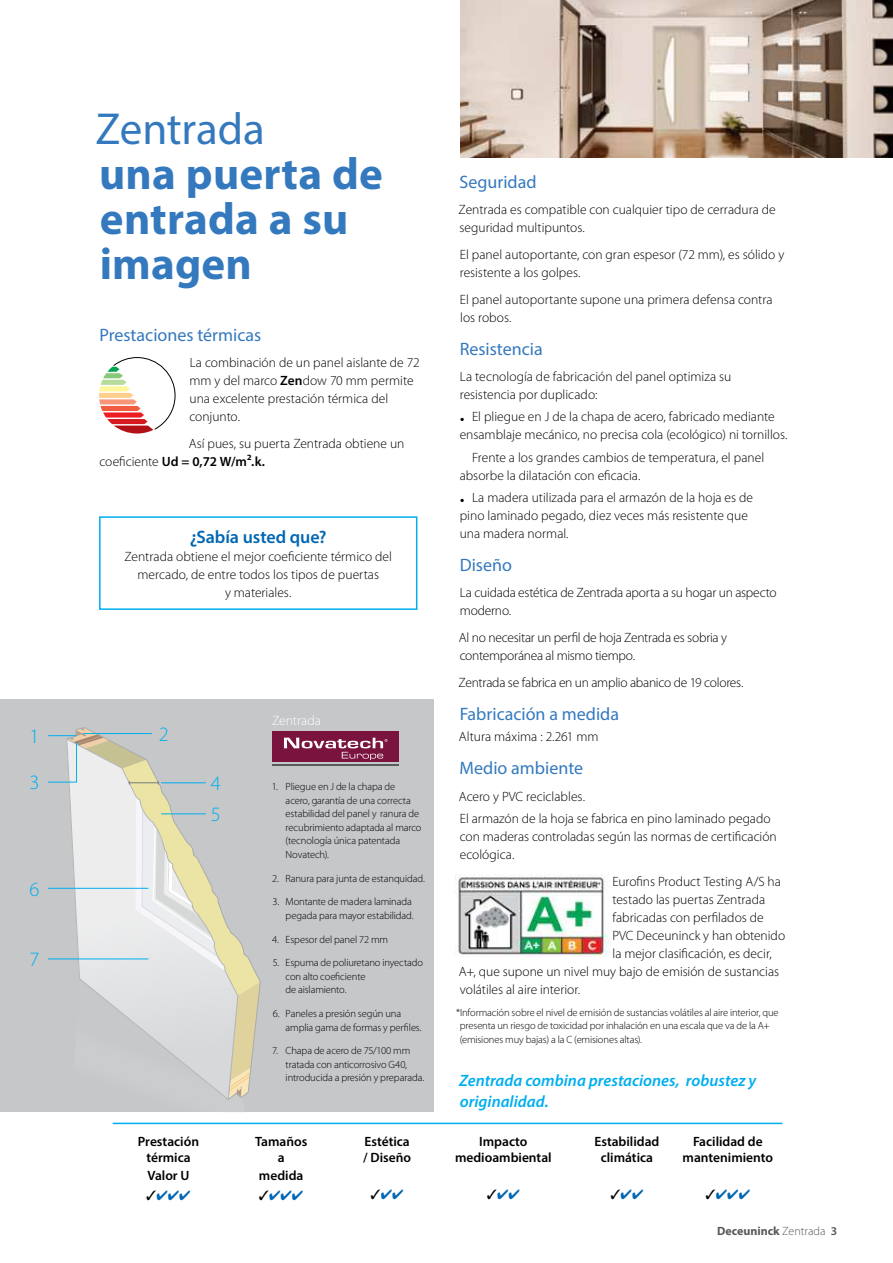
<style>
.page{position:relative;width:893px;height:1263px;background:#fff}
.page>*{position:absolute;margin:0;border:0;box-sizing:border-box;transform-origin:0 0}
.t1{font:700 45px/45px "Myriad Pro";letter-spacing:.005em;color:#3479be}
.t2{font:45px "Myriad Pro";letter-spacing:-.005em;color:#3479be}
.t3{font:300 20.4px/31px "Myriad Pro";color:#00aeef}
.t4{font:18px "Myriad Pro";color:#3479be}
.t5{font:600 18px "Myriad Pro";letter-spacing:-.005em;color:#0066b3}
.t6{font:italic 600 16.5px/21px "Myriad Pro";color:#00aeef}
.t7{font:300 13.5px/18px "Myriad Pro";color:#000}
.t8{font:300 13.5px/18px "Myriad Pro";letter-spacing:-.02em;color:#000}
.t9{font:600 13.5px/16.2px "Myriad Pro";color:#000;text-align:center}
.t10{font:13.5px "Zapf Dingbats ITC";color:#000}
.t11{font:300 13.5px "Myriad Pro";color:#fff}
.t12{font:700 12px "Myriad Pro";color:#58595b}
.t13{font:300 10.5px/13.5px "Myriad Pro";letter-spacing:-.01em;color:#000}
.s1{font-weight:600}
.s2{color:#0066b3}
.s3{font-weight:300}
</style>
<div class="page">
<div style="left:0;top:699px;width:434px;height:413px;background:#c6c7c9"></div>
<svg style="left:99px;top:357px;width:77px;height:76px"></svg>
<img style="left:460px;top:0;width:433px;height:157px">
<svg style="left:48px;top:728px;width:212px;height:372px"></svg>
<hr style="left:161px;top:813px;width:45px;height:1px;background:#00aeef">
<hr style="left:48px;top:888px;width:100px;height:1px;background:#00aeef">
<hr style="left:48px;top:958px;width:100px;height:1px;background:#00aeef">
<img style="left:454px;top:875px;width:156px;height:81px">
<hr style="left:113px;top:1123px;width:669px;height:1px;background:#00aeef">
<div style="left:99px;top:516px;width:318px;height:94px;border:2px solid #00aeef"></div>
<hr style="left:273px;top:764px;width:126px;height:2px;background:#5a5b5d">
<div style="left:273px;top:731px;width:126px;height:31px;background:#7a133d"></div>
<svg style="left:284px;top:738px;width:103px;height:22px"></svg>
<h1 class="t2" style="left:96px;top:101px;width:171px">Zentrada</h1>
<h1 class="t1" style="left:99px;top:150px;width:285px">una puerta de entrada a su imagen</h1>
<h3 class="t4" style="left:99px;top:324px;width:163px">Prestaciones térmicas</h3>
<p class="t7" style="left:189px;top:354px;width:232px">La combinación de un panel aislante de 72 mm y del marco <span class="s1">Zen</span>dow 70 mm permite una excelente prestación térmica del conjunto.</p>
<p class="t7" style="left:99px;top:435px;width:306px;text-indent:89px">Así pues, su puerta Zentrada obtiene un coeficiente <span class="s1">Ud = 0,72 W/m².k.</span></p>
<h3 class="t5" style="left:190px;top:525px;width:138px">¿Sabía usted que?</h3>
<p class="t7" style="left:125px;top:548px;width:269px;text-align:center">Zentrada obtiene el mejor coeficiente térmico del mercado, de entre todos los tipos de puertas<br>y materiales.</p>
<h2 class="t3" style="left:29px;top:721px;width:11px">1</h2>
<h2 class="t3" style="left:159px;top:719px;width:11px">2</h2>
<h2 class="t3" style="left:29px;top:767px;width:11px">3</h2>
<h2 class="t3" style="left:211px;top:768px;width:11px">4<br>5</h2>
<h2 class="t3" style="left:29px;top:874px;width:11px">6</h2>
<h2 class="t3" style="left:29px;top:944px;width:11px">7</h2>
<p class="t9" style="left:138px;top:1133px;width:63px">Prestación térmica</p>
<p class="t9" style="left:147px;top:1167px;width:44px">Valor U</p>
<p class="t10" style="left:146px;top:1189px;width:46px">✓<span class="s2">✔✔✔</span></p>
<p class="t11" style="left:272px;top:713px;width:50px">Zentrada</p>
<p class="t13" style="left:286px;top:780px;width:137px;text-indent:-14px">1. Pliegue en J de la chapa de acero, garantía de una correcta estabilidad del panel y ranura de recubrimiento adaptada al marco (tecnología única patentada<br>Novatech).</p>
<p class="t13" style="left:272px;top:871px;width:154px">2. Ranura para junta de estanquidad.</p>
<p class="t13" style="left:272px;top:895px;width:143px;text-align:right">3. Montante de madera laminada pegada para mayor estabilidad.</p>
<p class="t13" style="left:272px;top:932px;width:118px">4. Espesor del panel 72 mm</p>
<p class="t13" style="left:286px;top:956px;width:139px;text-indent:-13px">5. Espuma de poliuretano inyectado con alto coeficiente<br>de aislamiento.</p>
<p class="t13" style="left:286px;top:1007px;width:138px;text-indent:-13px">6. Paneles a presión según una amplia gama de formas y perfiles.</p>
<p class="t13" style="left:286px;top:1044px;width:140px;text-indent:-14px">7. Chapa de acero de 75/100 mm tratada con anticorrosivo G40, introducida a presión y preparada.</p>
<p class="t9" style="left:255px;top:1133px;width:54px">Tamaños a</p>
<p class="t9" style="left:259px;top:1167px;width:46px">medida</p>
<p class="t10" style="left:259px;top:1189px;width:46px">✓<span class="s2">✔✔✔</span></p>
<p class="t9" style="left:363px;top:1133px;width:49px;text-align:left">Estética / Diseño</p>
<p class="t10" style="left:371px;top:1188px;width:35px">✓<span class="s2">✔✔</span></p>
<h3 class="t4" style="left:459px;top:170px;width:79px">Seguridad</h3>
<p class="t7" style="left:459px;top:201px;width:319px">Zentrada es compatible con cualquier tipo de cerradura de seguridad multipuntos.</p>
<p class="t7" style="left:460px;top:245px;width:326px">El panel autoportante, con gran espesor (72 mm), es sólido y resistente a los golpes.</p>
<p class="t7" style="left:460px;top:290px;width:314px">El panel autoportante supone una primera defensa contra los robos.</p>
<h3 class="t4" style="left:460px;top:337px;width:85px">Resistencia</h3>
<p class="t7" style="left:460px;top:368px;width:273px">La tecnología de fabricación del panel optimiza su resistencia por duplicado:</p>
<p class="t7" style="left:460px;top:408px;width:329px">● El pliegue en J de la chapa de acero, fabricado mediante ensamblaje mecánico, no precisa cola (ecológico) ni tornillos.</p>
<p class="t7" style="left:460px;top:448px;width:306px;text-indent:12px">Frente a los grandes cambios de temperatura, el panel absorbe la dilatación con eficacia.</p>
<p class="t7" style="left:460px;top:488px;width:295px">● La madera utilizada para el armazón de la hoja es de pino laminado pegado, diez veces más resistente que una madera normal.</p>
<h3 class="t4" style="left:460px;top:554px;width:54px">Diseño</h3>
<p class="t8" style="left:460px;top:584px;width:318px">La cuidada estética de Zentrada aporta a su hogar un aspecto moderno.</p>
<p class="t8" style="left:459px;top:629px;width:270px">Al no necesitar un perfil de hoja Zentrada es sobria y contemporánea al mismo tiempo.</p>
<p class="t8" style="left:459px;top:674px;width:286px">Zentrada se fabrica en un amplio abanico de 19 colores.</p>
<h3 class="t4" style="left:460px;top:703px;width:161px">Fabricación a medida</h3>
<p class="t7" style="left:459px;top:728px;width:141px">Altura máxima : 2.261 mm</p>
<h3 class="t4" style="left:460px;top:757px;width:125px">Medio ambiente</h3>
<p class="t7" style="left:459px;top:785px;width:313px;line-height:22.2px">Acero y PVC reciclables.<br>El armazón de la hoja se fabrica en pino laminado pegado</p>
<p class="t7" style="left:460px;top:828px;width:319px">con maderas controladas según las normas de certificación ecológica.</p>
<p class="t7" style="left:612px;top:872px;width:170px">Eurofins Product Testing A/S ha</p>
<p class="t7" style="left:612px;top:890px;width:154px">testado las puertas Zentrada</p>
<p class="t7" style="left:612px;top:908px;width:153px">fabricadas con perfilados de</p>
<p class="t7" style="left:612px;top:926px;width:174px">PVC Deceuninck y han obtenido</p>
<p class="t7" style="left:613px;top:944px;width:161px">la mejor clasificación, es decir,</p>
<p class="t7" style="left:459px;top:962px;width:322px">A+, que supone un nivel muy bajo de emisión de sustancias</p>
<p class="t7" style="left:460px;top:980px;width:122px">volátiles al aire interior.</p>
<p class="t13" style="left:460px;top:1005px;width:320px;text-indent:-4px">*Información sobre el nivel de emisión de sustancias volátiles al aire interior, que presenta un riesgo de toxicidad por inhalación en una escala que va de la A+ (emisiones muy bajas) a la C (emisiones altas).</p>
<p class="t6" style="left:459px;top:1069px;width:299px">Zentrada combina prestaciones, robustez y originalidad.</p>
<p class="t9" style="left:455px;top:1133px;width:98px">Impacto medioambiental</p>
<p class="t10" style="left:487px;top:1188px;width:35px">✓<span class="s2">✔✔</span></p>
<p class="t9" style="left:594px;top:1133px;width:67px">Estabilidad climática</p>
<p class="t10" style="left:610px;top:1188px;width:35px">✓<span class="s2">✔✔</span></p>
<p class="t9" style="left:683px;top:1133px;width:92px">Facilidad de mantenimiento</p>
<p class="t10" style="left:706px;top:1188px;width:46px">✓<span class="s2">✔✔✔</span></p>
<p class="t12" style="left:717px;top:1223px;width:122px">Deceuninck <span class="s3">Zentrada</span> <span class="s1">3</span></p>
</div>
